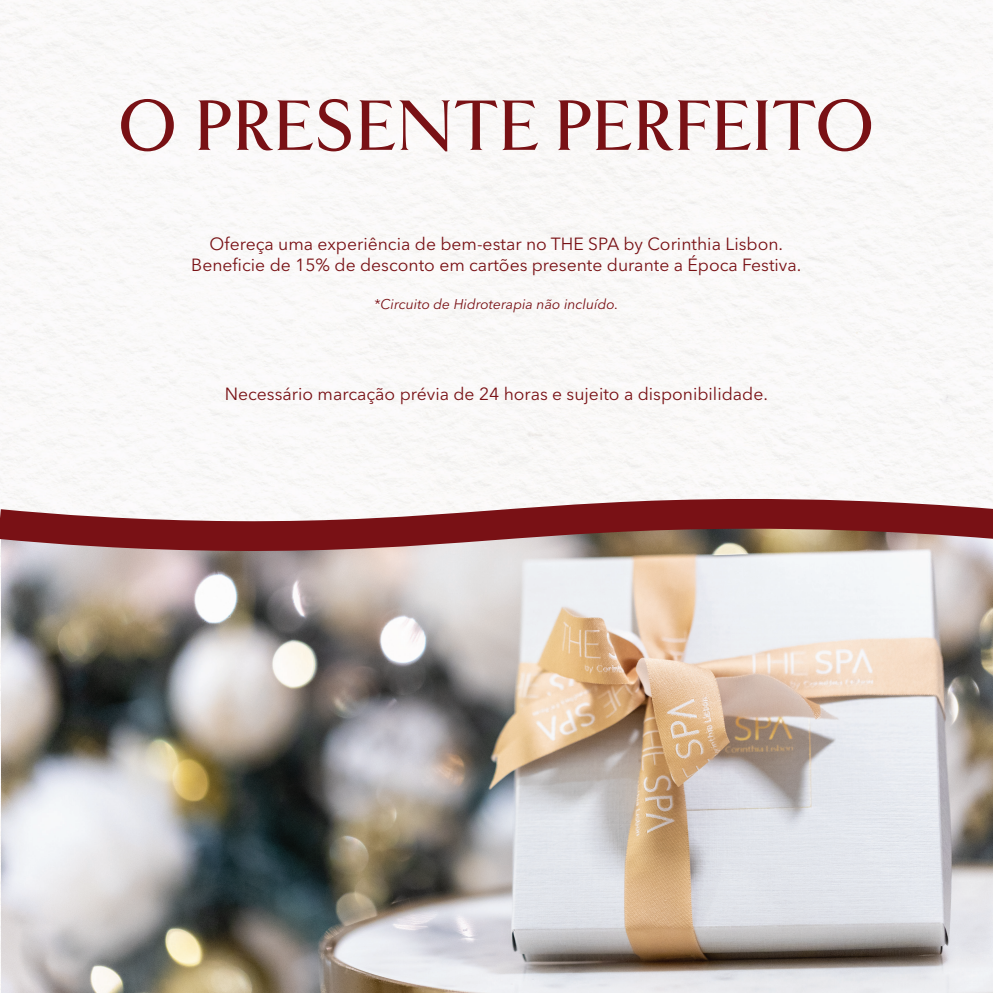
<style>
.page{position:relative;width:993px;height:993px;background:#fff}
.page>*{position:absolute;margin:0;border:0;box-sizing:border-box;transform-origin:0 0}
.t1{font:700 75.08px "Goldenbook";color:#791115;scale:.96 1}
.t2{font:17.5px/21px "Avenir Next LT Pro";color:#791115;text-align:center}
.t3{font:italic 14px "Avenir Next LT Pro";color:#791115}
</style>
<div class="page">
<img style="left:1px;top:567px;width:991px;height:425px">
<svg style="left:0;top:484px;width:992px;height:83px"></svg>
<h1 class="t1" style="left:116px;top:78px;width:793px">O PRESENTE PERFEITO</h1>
<p class="t2" style="left:191px;top:233px;width:611px">Ofereça uma experiência de bem-estar no THE SPA by Corinthia Lisbon.<br>Beneficie de 15% de desconto em cartões presente durante a Época Festiva.</p>
<p class="t3" style="left:374px;top:295px;width:245px">*Circuito de Hidroterapia não incluído.</p>
<p class="t2" style="left:225px;top:383px;width:544px">Necessário marcação prévia de 24 horas e sujeito a disponibilidade.</p>
</div>
